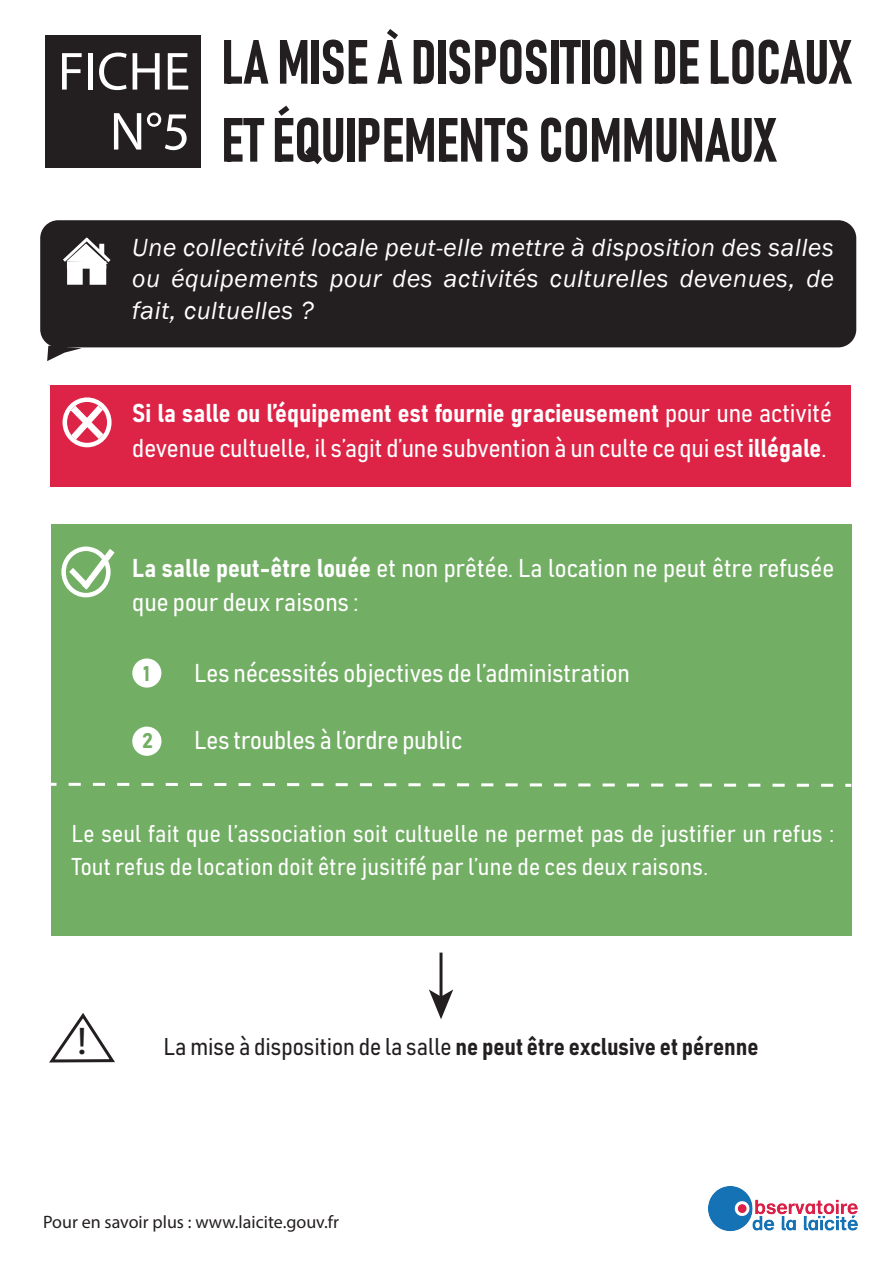
<style>
.page{position:relative;width:893px;height:1263px;background:#fff}
.page>*{position:absolute;margin:0;border:0;box-sizing:border-box;transform-origin:0 0}
.t1{font:61.5px/78px "Bahnschrift 700 75";color:#231f20;scale:.95 1}
.t2{font:54px/60px "Myriad Pro";color:#fff;text-align:right}
.t3{font:38.7px "Myriad Pro";color:#231f20;scale:1.1 1}
.t4{font:25.5px/34.5px "Bahnschrift 350 87";color:#fff}
.t5{font:italic 25.5px/31.5px "Franklin Gothic";letter-spacing:.025em;color:#fff;text-align:justify}
.t6{font:25.5px "Bahnschrift 700 87";color:#fff}
.t7{font:24px/33px "Bahnschrift 350 87";letter-spacing:.015em;color:#fff}
.t8{font:24px "Bahnschrift 700 87";color:#231f20}
.t9{font:21px "Bahnschrift 700 100";color:#73ae65}
.t10{font:18px "Myriad Pro";color:#231f20}
.s1{font-family:"Bahnschrift 350 87"}
.s2{font-family:"Bahnschrift 700 87"}
</style>
<div class="page">
<div style="left:45px;top:35px;width:155px;height:132px;background:#231f20"></div>
<div style="left:40px;top:220px;width:816px;height:127px;background:#231f20;border-radius:18px"></div>
<div style="left:67px;top:266px;width:16px;height:19px;background:#fff;border:3px solid #fff"></div>
<div style="left:90px;top:265px;width:16px;height:20px;background:#fff"></div>
<div style="left:67px;top:261px;width:39px;height:8px;background:#fff"></div>
<svg style="left:63px;top:237px;width:48px;height:29px"></svg>
<svg style="left:47px;top:346px;width:35px;height:15px"></svg>
<div style="left:50px;top:386px;width:801px;height:101px;background:#dd2346"></div>
<div style="left:63px;top:397px;width:49px;height:50px;border:4px solid #fff;border-radius:50%"></div>
<svg style="left:70px;top:405px;width:34px;height:35px"></svg>
<div style="left:51px;top:524px;width:800px;height:412px;background:#73ae65"></div>
<div style="left:132px;top:726px;width:29px;height:30px;background:#fff;border-radius:50%"></div>
<div style="left:132px;top:658px;width:29px;height:30px;background:#fff;border-radius:50%"></div>
<div style="left:61px;top:546px;width:50px;height:51px;border:4px solid #fff;border-radius:50%"></div>
<svg style="left:69px;top:549px;width:46px;height:40px"></svg>
<svg style="left:51px;top:783px;width:5px;height:3px"></svg>
<svg style="left:68px;top:782px;width:783px;height:5px"></svg>
<hr style="left:440px;top:952px;width:2px;height:46px;background:#231f20">
<svg style="left:429px;top:989px;width:24px;height:30px"></svg>
<img style="left:709px;top:1186px;width:149px;height:46px">
<svg style="left:278px;top:105px;width:12px;height:11px"></svg>
<svg style="left:387px;top:29px;width:11px;height:11px"></svg>
<svg style="left:49px;top:1013px;width:66px;height:50px"></svg>
<h2 class="t2" style="left:58px;top:41px;width:134px">FICHE<br>N°5</h2>
<h1 class="t1" style="left:221px;top:22px;width:665px">LA MISE A DISPOSITION DE LOCAUX<br>ET EQUIPEMENTS COMMUNAUX</h1>
<p class="t5" style="left:132px;top:232px;width:703px">Une collectivité locale peut-elle mettre à disposition des salles ou équipements pour des activités culturelles devenues, de fait, cultuelles ?</p>
<p class="t6" style="left:132px;top:397px;width:701px">Si la salle ou l’équipement est fournie gracieusement <span class="s1">pour une activité</span></p>
<p class="t4" style="left:132px;top:430px;width:696px">devenue cultuelle, il s’agit d’une subvention à un culte ce qui est <span class="s2">illégale</span>.</p>
<p class="t4" style="left:132px;top:550px;width:704px"><span class="s2">La salle peut-être louée</span> et non prêtée. La location ne peut être refusée que pour deux raisons :</p>
<p class="t9" style="left:143px;top:660px;width:8px">1</p>
<p class="t4" style="left:194px;top:655px;width:437px">Les nécessités objectives de l’administration</p>
<p class="t9" style="left:142px;top:727px;width:12px">2</p>
<p class="t4" style="left:194px;top:722px;width:269px">Les troubles à l’ordre public</p>
<p class="t7" style="left:72px;top:816px;width:764px">Le seul fait que l’association soit cultuelle ne permet pas de justifier un refus :<br>Tout refus de location doit être jusitifé par l’une de ces deux raisons.</p>
<h3 class="t3" style="left:77px;top:1017px;width:10px">!</h3>
<p class="t8" style="left:164px;top:1032px;width:596px"><span class="s1">La mise à disposition de la salle</span> ne peut être exclusive et pérenne</p>
<p class="t10" style="left:43px;top:1211px;width:297px">Pour en savoir plus : www.laicite.gouv.fr</p>
</div>
